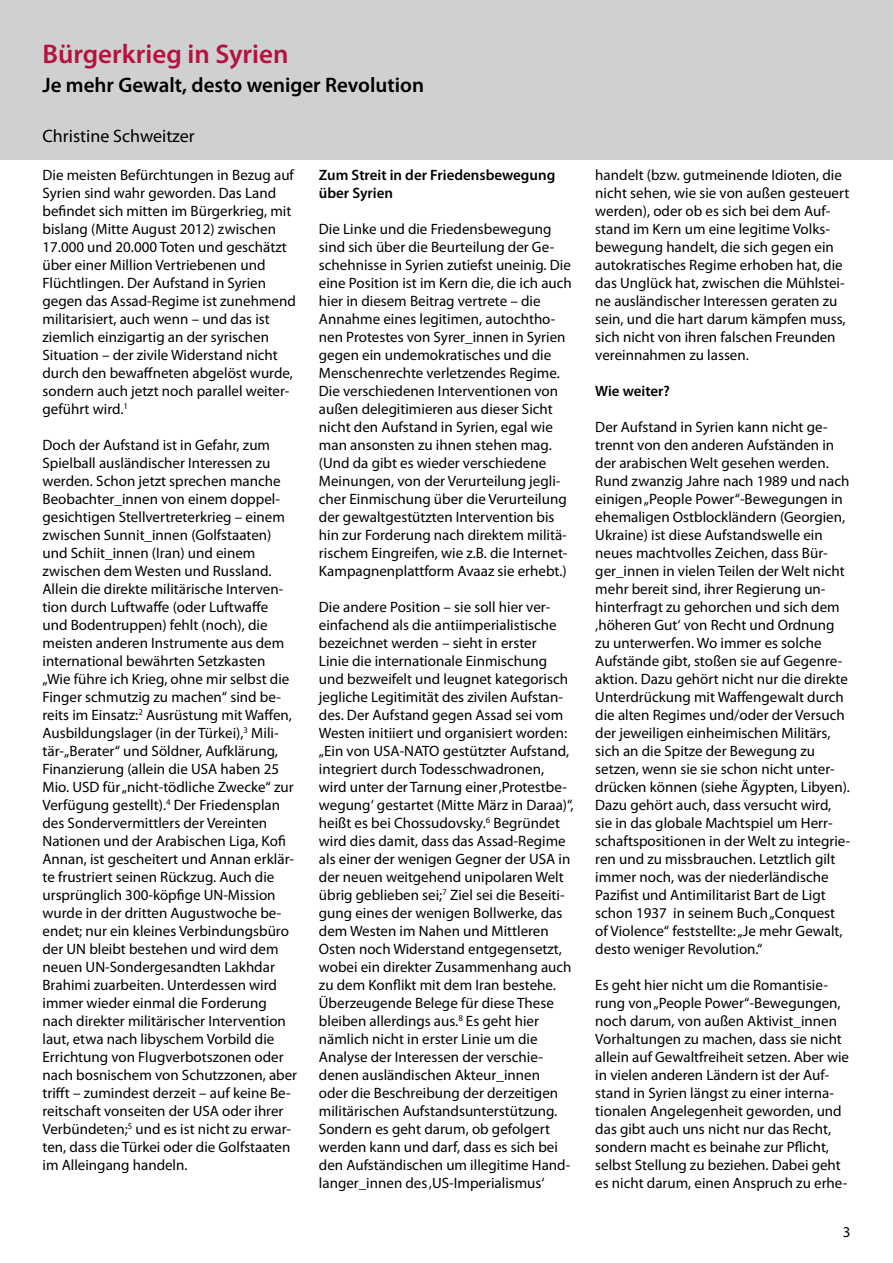
<style>
.page{position:relative;width:893px;height:1263px;background:#fff}
.page>*{position:absolute;margin:0;border:0;box-sizing:border-box;transform-origin:0 0}
.t1{font:600 27px "Myriad Pro";color:#b5123e}
.t2{font:600 21px "Myriad Pro";color:#000}
.t3{font:18px "Myriad Pro";color:#000}
.t4{font:15px/18px "Myriad Pro";color:#000}
.t5{font:600 15px/18px "Myriad Pro";color:#000}
</style>
<div class="page">
<div style="left:0;top:0;width:893px;height:159px;background:#cfd0d1"></div>
<h1 class="t1" style="left:43px;top:37px;width:247px">Bürgerkrieg in Syrien</h1>
<h2 class="t2" style="left:43px;top:71px;width:383px">Je mehr Gewalt, desto weniger Revolution</h2>
<p class="t3" style="left:43px;top:125px;width:154px">Christine Schweitzer</p>
<p class="t4" style="left:43px;top:166px;width:255px">Die meisten Befürchtungen in Bezug auf Syrien sind wahr geworden. Das Land befindet sich mitten im Bürgerkrieg, mit bislang (Mitte August 2012) zwischen 17.000 und 20.000 Toten und geschätzt über einer Million Vertriebenen und Flüchtlingen. Der Aufstand in Syrien gegen das Assad-Regime ist zunehmend militarisiert, auch wenn – und das ist ziemlich einzigartig an der syrischen Situation – der zivile Widerstand nicht durch den bewaffneten abgelöst wurde, sondern auch jetzt noch parallel weiter&shy;geführt wird.<sup>1</sup></p>
<p class="t4" style="left:43px;top:436px;width:256px">Doch der Aufstand ist in Gefahr, zum Spielball ausländischer Interessen zu werden. Schon jetzt sprechen manche Beobachter_innen von einem doppel&shy;gesichtigen Stellvertreterkrieg – einem zwischen Sunnit_innen (Golfstaaten) und Schiit_innen (Iran) und einem zwischen dem Westen und Russland.<br>Allein die direkte militärische Interven&shy;tion durch Luftwaffe (oder Luftwaffe<br>und Bodentruppen) fehlt (noch), die meisten anderen Instrumente aus dem international bewährten Setzkasten „Wie führe ich Krieg, ohne mir selbst die Finger schmutzig zu machen“ sind be&shy;reits im Einsatz:<sup>2</sup> Ausrüstung mit Waffen, Ausbildungslager (in der Türkei),<sup>3</sup> Mili&shy;tär-„Berater“ und Söldner, Aufklärung, Finanzierung (allein die USA haben 25<br>Mio. USD für „nicht-tödliche Zwecke“ zur Verfügung gestellt).<sup>4</sup> Der Friedensplan des Sondervermittlers der Vereinten Nationen und der Arabischen Liga, Kofi Annan, ist gescheitert und Annan erklär&shy;te frustriert seinen Rückzug. Auch die ursprünglich 300-köpfige UN-Mission wurde in der dritten Augustwoche be&shy;endet; nur ein kleines Verbindungsbüro der UN bleibt bestehen und wird dem neuen UN-Sondergesandten Lakhdar Brahimi zuarbeiten. Unterdessen wird immer wieder einmal die Forderung nach direkter militärischer Intervention laut, etwa nach libyschem Vorbild die Errichtung von Flugverbotszonen oder nach bosnischem von Schutzzonen, aber trifft – zumindest derzeit – auf keine Be&shy;reitschaft vonseiten der USA oder ihrer Verbündeten;<sup>5</sup> und es ist nicht zu erwar&shy;ten, dass die Türkei oder die Golfstaaten im Alleingang handeln.</p>
<p class="t5" style="left:319px;top:165px;width:238px">Zum Streit in der Friedensbewegung über Syrien</p>
<p class="t4" style="left:319px;top:220px;width:254px">Die Linke und die Friedensbewegung sind sich über die Beurteilung der Ge&shy;schehnisse in Syrien zutiefst uneinig. Die eine Position ist im Kern die, die ich auch hier in diesem Beitrag vertrete – die Annahme eines legitimen, autochtho&shy;nen Protestes von Syrer_innen in Syrien gegen ein undemokratisches und die Menschenrechte verletzendes Regime.<br>Die verschiedenen Interventionen von außen delegitimieren aus dieser Sicht nicht den Aufstand in Syrien, egal wie man ansonsten zu ihnen stehen mag. (Und da gibt es wieder verschiedene Meinungen, von der Verurteilung jegli&shy;cher Einmischung über die Verurteilung der gewaltgestützten Intervention bis hin zur Forderung nach direktem militä&shy;rischem Eingreifen, wie z.B. die Internet-Kampagnenplattform Avaaz sie erhebt.)</p>
<p class="t4" style="left:319px;top:598px;width:256px">Die andere Position – sie soll hier ver&shy;einfachend als die antiimperialistische bezeichnet werden – sieht in erster<br>Linie die internationale Einmischung und bezweifelt und leugnet kategorisch jegliche Legitimität des zivilen Aufstan&shy;des. Der Aufstand gegen Assad sei vom Westen initiiert und organisiert worden: „Ein von USA-NATO gestützter Aufstand, integriert durch Todesschwadronen, wird unter der Tarnung einer ‚Protestbe&shy;wegung‘ gestartet (Mitte März in Daraa)“, heißt es bei Chossudovsky.<sup>6</sup> Begründet wird dies damit, dass das Assad-Regime als einer der wenigen Gegner der USA in der neuen weitgehend unipolaren Welt übrig geblieben sei;<sup>7</sup> Ziel sei die Beseiti&shy;gung eines der wenigen Bollwerke, das dem Westen im Nahen und Mittleren Osten noch Widerstand entgegensetzt, wobei ein direkter Zusammenhang auch zu dem Konflikt mit dem Iran bestehe.<br>Überzeugende Belege für diese These bleiben allerdings aus.<sup>8</sup> Es geht hier nämlich nicht in erster Linie um die Analyse der Interessen der verschie&shy;denen ausländischen Akteur_innen<br>oder die Beschreibung der derzeitigen militärischen Aufstandsunterstützung.<br>Sondern es geht darum, ob gefolgert werden kann und darf, dass es sich bei den Aufständischen um illegitime Hand&shy;langer_innen des ‚US-Imperialismus‘</p>
<p class="t4" style="left:595px;top:166px;width:256px">handelt (bzw. gutmeinende Idioten, die nicht sehen, wie sie von außen gesteuert werden), oder ob es sich bei dem Auf&shy;stand im Kern um eine legitime Volks&shy;bewegung handelt, die sich gegen ein autokratisches Regime erhoben hat, die das Unglück hat, zwischen die Mühlstei&shy;ne ausländischer Interessen geraten zu sein, und die hart darum kämpfen muss, sich nicht von ihren falschen Freunden vereinnahmen zu lassen.</p>
<p class="t5" style="left:595px;top:381px;width:76px">Wie weiter?</p>
<p class="t4" style="left:595px;top:418px;width:257px">Der Aufstand in Syrien kann nicht ge&shy;trennt von den anderen Aufständen in der arabischen Welt gesehen werden.<br>Rund zwanzig Jahre nach 1989 und nach einigen „People Power“-Bewegungen in ehemaligen Ostblockländern (Georgien, Ukraine) ist diese Aufstandswelle ein neues machtvolles Zeichen, dass Bür&shy;ger_innen in vielen Teilen der Welt nicht mehr bereit sind, ihrer Regierung un&shy;hinterfragt zu gehorchen und sich dem ‚höheren Gut‘ von Recht und Ordnung zu unterwerfen. Wo immer es solche Aufstände gibt, stoßen sie auf Gegenre&shy;aktion. Dazu gehört nicht nur die direkte Unterdrückung mit Waffengewalt durch die alten Regimes und/oder der Versuch der jeweiligen einheimischen Militärs, sich an die Spitze der Bewegung zu setzen, wenn sie sie schon nicht unter&shy;drücken können (siehe Ägypten, Libyen).<br>Dazu gehört auch, dass versucht wird, sie in das globale Machtspiel um Herr&shy;schaftspositionen in der Welt zu integrie&shy;ren und zu missbrauchen. Letztlich gilt immer noch, was der niederländische Pazifist und Antimilitarist Bart de Ligt schon 1937 in seinem Buch „Conquest of Violence“ feststellte: „Je mehr Gewalt, desto weniger Revolution.“</p>
<p class="t4" style="left:595px;top:976px;width:255px">Es geht hier nicht um die Romantisie&shy;rung von „People Power“-Bewegungen, noch darum, von außen Aktivist_innen Vorhaltungen zu machen, dass sie nicht allein auf Gewaltfreiheit setzen. Aber wie in vielen anderen Ländern ist der Auf&shy;stand in Syrien längst zu einer interna&shy;tionalen Angelegenheit geworden, und das gibt auch uns nicht nur das Recht, sondern macht es beinahe zur Pflicht, selbst Stellung zu beziehen. Dabei geht es nicht darum, einen Anspruch zu erhe-</p>
</div>
